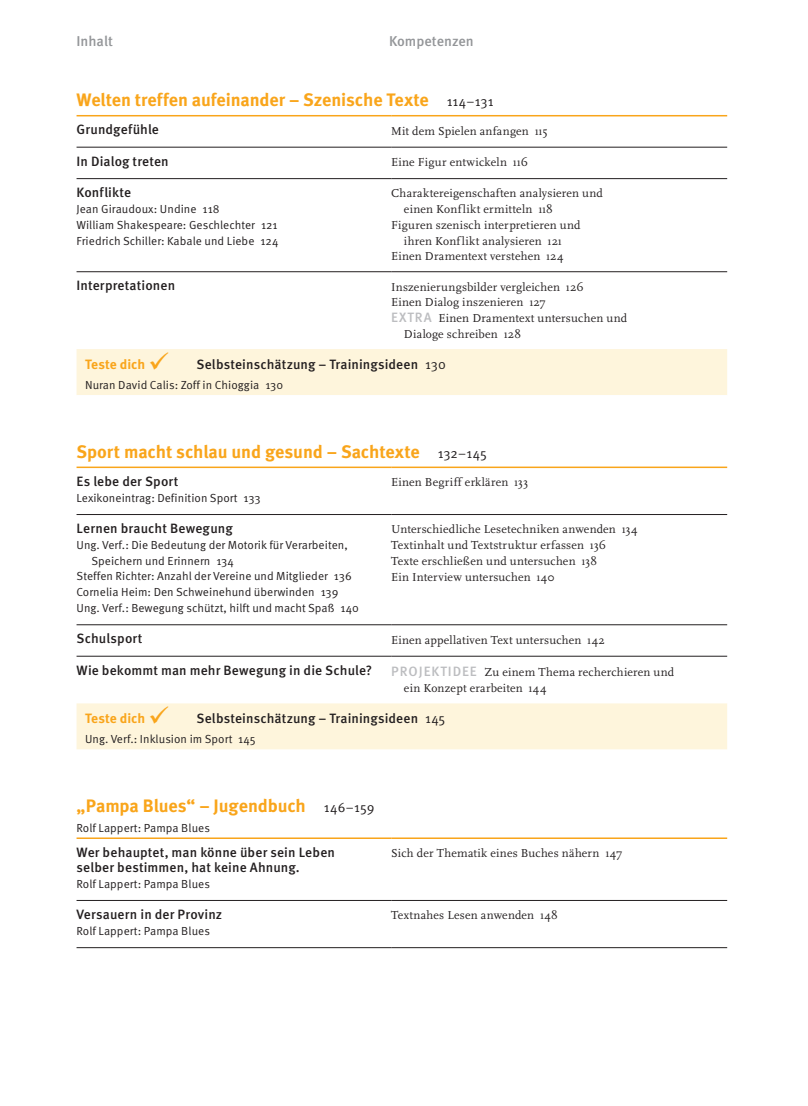
<style>
.page{position:relative;width:808px;height:1106px;background:#fff}
.page>*{position:absolute;margin:0;border:0;box-sizing:border-box;transform-origin:0 0}
.t1{font:700 18px "Meta Pro";letter-spacing:-.005em;color:#f9a51b}
.t2{font:500 14.25px "Meta Pro";color:#939598}
.t3{font:500 13.5px/15px "Meta Pro";letter-spacing:.005em;color:#231f20}
.t4{font:700 13.5px "Meta Pro";letter-spacing:.005em;color:#f9a51b}
.t5{font:12px/15.8px "Scala Pro";letter-spacing:.015em;color:#231f20}
.t6{font:11.7px/15.8px "Meta Pro";letter-spacing:.005em;color:#231f20}
.s1{font-weight:400;font-size:13.5px;color:#231f20}
.s2{font-family:"Meta Pro";font-weight:500;font-size:13.5px;color:#bcbdc0}
.s3{font-weight:400}
</style>
<div class="page">
<svg style="left:77px;top:349px;width:650px;height:400px"></svg>
<hr style="left:77px;top:115px;width:314px;height:1px;background:#f9a51b">
<hr style="left:391px;top:115px;width:336px;height:1px;background:#f9a51b">
<hr style="left:77px;top:147px;width:314px;height:1px;background:#231f20">
<hr style="left:391px;top:147px;width:336px;height:1px;background:#231f20">
<hr style="left:77px;top:900px;width:314px;height:1px;background:#231f20">
<hr style="left:391px;top:900px;width:336px;height:1px;background:#231f20">
<hr style="left:77px;top:947px;width:314px;height:1px;background:#231f20">
<hr style="left:391px;top:947px;width:336px;height:1px;background:#231f20">
<hr style="left:77px;top:837px;width:314px;height:2px;background:#f9a51b">
<hr style="left:391px;top:837px;width:336px;height:2px;background:#f9a51b">
<hr style="left:77px;top:514px;width:314px;height:1px;background:#231f20">
<hr style="left:391px;top:514px;width:336px;height:1px;background:#231f20">
<hr style="left:77px;top:624px;width:314px;height:1px;background:#231f20">
<hr style="left:391px;top:624px;width:336px;height:1px;background:#231f20">
<hr style="left:77px;top:656px;width:314px;height:1px;background:#231f20">
<hr style="left:391px;top:656px;width:336px;height:1px;background:#231f20">
<hr style="left:77px;top:466px;width:314px;height:2px;background:#f9a51b">
<hr style="left:391px;top:466px;width:336px;height:2px;background:#f9a51b">
<hr style="left:77px;top:178px;width:314px;height:1px;background:#231f20">
<hr style="left:391px;top:178px;width:336px;height:1px;background:#231f20">
<hr style="left:77px;top:271px;width:314px;height:1px;background:#231f20">
<hr style="left:391px;top:271px;width:336px;height:1px;background:#231f20">
<svg style="left:150px;top:352px;width:18px;height:18px"></svg>
<svg style="left:150px;top:706px;width:18px;height:18px"></svg>
<p class="t2" style="left:77px;top:32px;width:38px">Inhalt</p>
<p class="t2" style="left:389px;top:32px;width:86px">Kompetenzen</p>
<h1 class="t1" style="left:77px;top:88px;width:419px">Welten treffen aufeinander – Szenische Texte <span class="s1">114–131</span></h1>
<p class="t3" style="left:77px;top:123px;width:84px">Grundgefühle</p>
<p class="t5" style="left:391px;top:123px;width:158px">Mit dem Spielen anfangen 115</p>
<p class="t3" style="left:77px;top:154px;width:94px">In Dialog treten</p>
<p class="t5" style="left:391px;top:154px;width:138px">Eine Figur entwickeln 116</p>
<p class="t3" style="left:77px;top:185px;width:56px">Konflikte</p>
<p class="t6" style="left:77px;top:201px;width:203px">Jean Giraudoux: Undine 118<br>William Shakespeare: Geschlechter 121<br>Friedrich Schiller: Kabale und Liebe 124</p>
<p class="t5" style="left:391px;top:186px;width:213px">Charaktereigenschaften analysieren und</p>
<p class="t5" style="left:404px;top:201px;width:150px">einen Konflikt ermitteln 118</p>
<p class="t5" style="left:391px;top:217px;width:191px">Figuren szenisch interpretieren und</p>
<p class="t5" style="left:404px;top:233px;width:159px">ihren Konflikt analysieren 121</p>
<p class="t5" style="left:391px;top:249px;width:174px">Einen Dramentext verstehen 124</p>
<p class="t3" style="left:77px;top:279px;width:100px">Interpretationen</p>
<p class="t5" style="left:391px;top:279px;width:194px">Inszenierungsbilder vergleichen 126</p>
<p class="t5" style="left:391px;top:294px;width:156px">Einen Dialog inszenieren 127</p>
<p class="t5" style="left:391px;top:310px;width:237px"><span class="s2">EXTRA</span> Einen Dramentext untersuchen und</p>
<p class="t5" style="left:404px;top:326px;width:118px">Dialoge schreiben 128</p>
<p class="t4" style="left:85px;top:355px;width:62px">Teste dich</p>
<p class="t3" style="left:197px;top:357px;width:251px">Selbsteinschätzung – Trainingsideen <span class="s3">130</span></p>
<p class="t6" style="left:85px;top:377px;width:200px">Nuran David Calis: Zoff in Chioggia 130</p>
<h1 class="t1" style="left:77px;top:440px;width:412px">Sport macht schlau und gesund – Sachtexte <span class="s1">132–145</span></h1>
<p class="t3" style="left:77px;top:474px;width:103px">Es lebe der Sport</p>
<p class="t6" style="left:77px;top:490px;width:186px">Lexikoneintrag: Definition Sport 133</p>
<p class="t5" style="left:391px;top:474px;width:139px">Einen Begriff erklären 133</p>
<p class="t3" style="left:77px;top:521px;width:158px">Lernen braucht Bewegung</p>
<p class="t6" style="left:77px;top:537px;width:273px">Ung. Verf.: Die Bedeutung der Motorik für Verarbeiten,</p>
<p class="t6" style="left:91px;top:553px;width:144px">Speichern und Erinnern 134</p>
<p class="t6" style="left:77px;top:569px;width:277px">Steffen Richter: Anzahl der Vereine und Mitglieder 136</p>
<p class="t6" style="left:77px;top:584px;width:263px">Cornelia Heim: Den Schweinehund überwinden 139</p>
<p class="t6" style="left:77px;top:600px;width:284px">Ung. Verf.: Bewegung schützt, hilft und macht Spaß 140</p>
<p class="t5" style="left:391px;top:521px;width:248px">Unterschiedliche Lesetechniken anwenden 134<br>Textinhalt und Textstruktur erfassen 136<br>Texte erschließen und untersuchen 138<br>Ein Interview untersuchen 140</p>
<p class="t3" style="left:77px;top:631px;width:67px">Schulsport</p>
<p class="t5" style="left:391px;top:632px;width:215px">Einen appellativen Text untersuchen 142</p>
<p class="t3" style="left:77px;top:663px;width:297px">Wie bekommt man mehr Bewegung in die Schule?</p>
<p class="t5" style="left:404px;top:664px;width:272px;text-indent:-13px"><span class="s2">PROJEKTIDEE</span> Zu einem Thema recherchieren und ein Konzept erarbeiten 144</p>
<p class="t4" style="left:85px;top:709px;width:62px">Teste dich</p>
<p class="t3" style="left:197px;top:711px;width:250px">Selbsteinschätzung – Trainingsideen <span class="s3">145</span></p>
<p class="t6" style="left:85px;top:731px;width:172px">Ung. Verf.: Inklusion im Sport 145</p>
<h1 class="t1" style="left:77px;top:794px;width:299px">„Pampa Blues“ – Jugendbuch <span class="s1">146–159</span></h1>
<p class="t6" style="left:77px;top:820px;width:135px">Rolf Lappert: Pampa Blues</p>
<p class="t3" style="left:77px;top:845px;width:260px">Wer behauptet, man könne über sein Leben selber bestimmen, hat keine Ahnung.</p>
<p class="t6" style="left:77px;top:876px;width:135px">Rolf Lappert: Pampa Blues</p>
<p class="t3" style="left:77px;top:907px;width:147px">Versauern in der Provinz</p>
<p class="t6" style="left:77px;top:923px;width:135px">Rolf Lappert: Pampa Blues</p>
<p class="t5" style="left:391px;top:845px;width:232px">Sich der Thematik eines Buches nähern 147</p>
<p class="t5" style="left:391px;top:907px;width:168px">Textnahes Lesen anwenden 148</p>
</div>
